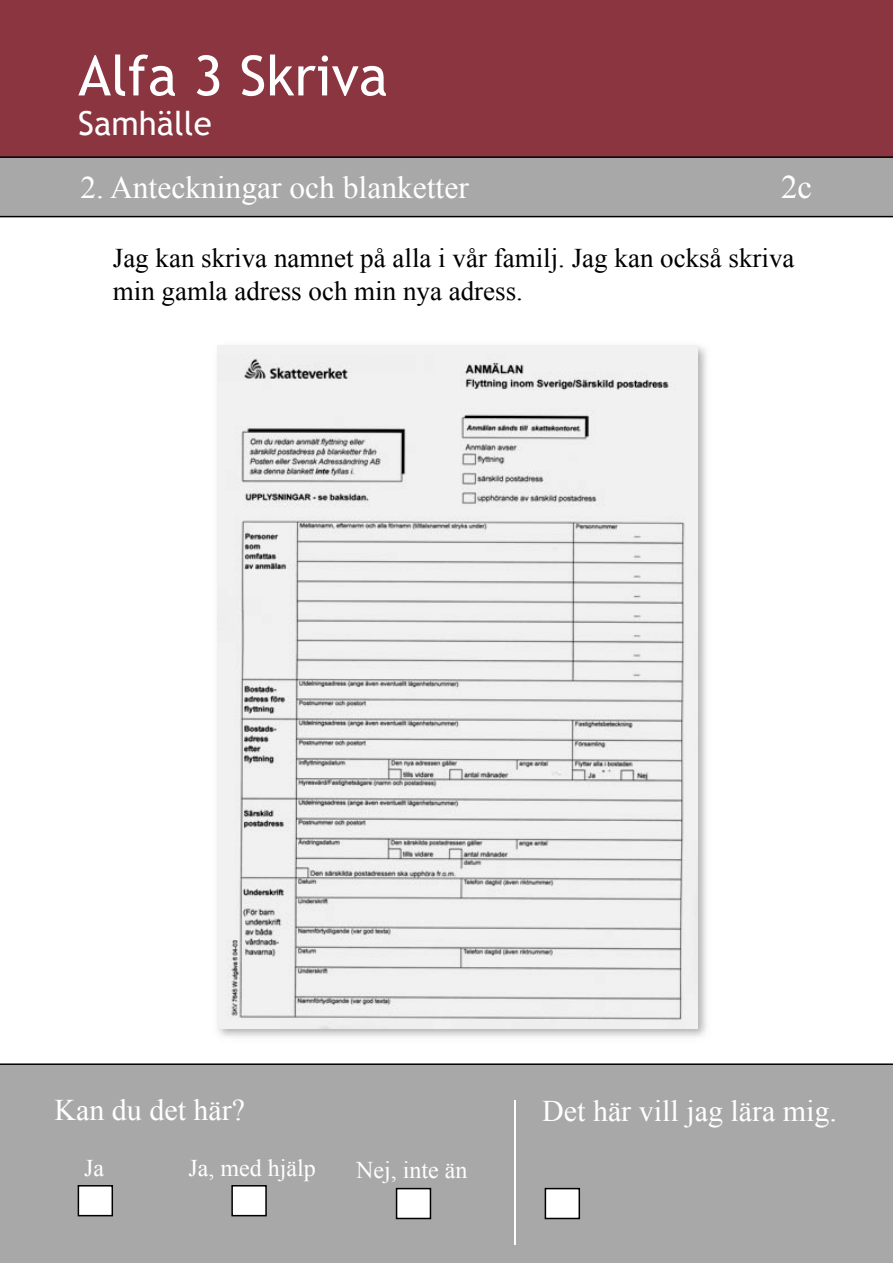
<style>
.page{position:relative;width:893px;height:1263px;background:#fff}
.page>*{position:absolute;margin:0;border:0;box-sizing:border-box;transform-origin:0 0}
.t1{font:55.5px "Trebuchet MS";color:#fff}
.t2{font:33px "Trebuchet MS";color:#fff}
.t3{font:33px "Times New Roman";color:#fff}
.t4{font:31.5px "Times New Roman";color:#fff}
.t5{font:30px "Times New Roman";color:#fff}
.t6{font:27px/32.4px "Times New Roman";color:#000}
.t7{font:24px "Times New Roman";color:#fff}
</style>
<div class="page">
<div style="left:0;top:0;width:893px;height:158px;background:#8b3540"></div>
<div style="left:0;top:1063px;width:893px;height:200px;background:#a8a8a8"></div>
<hr style="left:514px;top:1100px;width:2px;height:144px;background:#fff">
<svg style="left:78px;top:1185px;width:35px;height:31px"></svg>
<svg style="left:231px;top:1185px;width:36px;height:31px"></svg>
<svg style="left:396px;top:1188px;width:35px;height:31px"></svg>
<div style="left:0;top:156px;width:893px;height:61px;background:#a8a8a8"></div>
<svg style="left:545px;top:1188px;width:35px;height:31px"></svg>
<img style="left:217px;top:345px;width:490px;height:692px">
<img style="left:218px;top:346px;width:479px;height:682px">
<h1 class="t1" style="left:78px;top:43px;width:311px">Alfa 3 Skriva</h1>
<p class="t2" style="left:78px;top:104px;width:135px">Samhälle</p>
<p class="t4" style="left:80px;top:166px;width:390px">2. Anteckningar och blanketter</p>
<p class="t3" style="left:781px;top:165px;width:33px">2c</p>
<p class="t6" style="left:113px;top:241px;width:683px">Jag kan skriva namnet på alla i vår familj. Jag kan också skriva min gamla adress och min nya adress.</p>
<p class="t5" style="left:54px;top:1090px;width:192px">Kan du det här?</p>
<p class="t5" style="left:542px;top:1090px;width:296px">Det här vill jag lära mig.</p>
<p class="t7" style="left:84px;top:1152px;width:21px">Ja</p>
<p class="t7" style="left:189px;top:1151px;width:129px">Ja, med hjälp</p>
<p class="t7" style="left:356px;top:1154px;width:113px">Nej, inte än</p>
</div>
